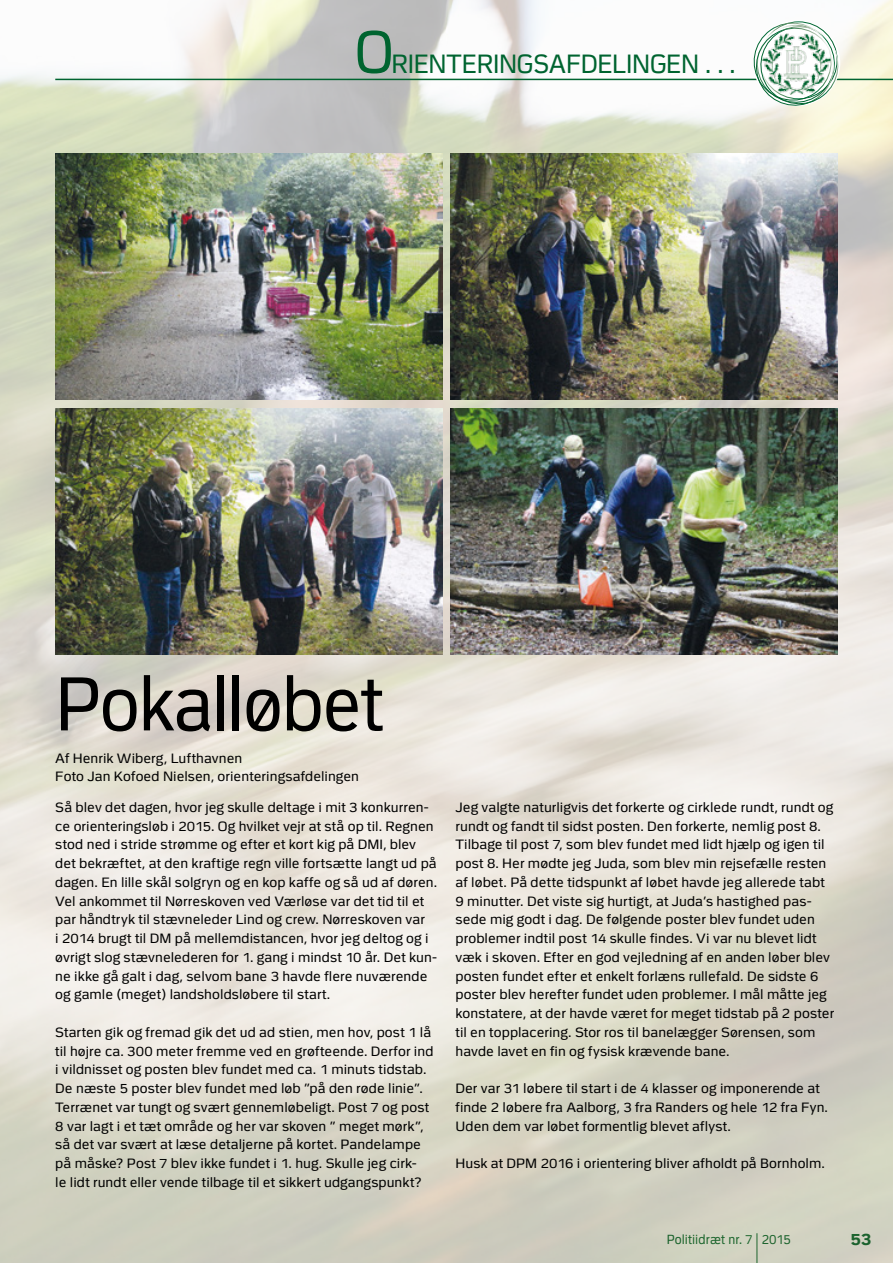
<style>
.page{position:relative;width:893px;height:1263px;background:#fff}
.page>*{position:absolute;margin:0;border:0;box-sizing:border-box;transform-origin:0 0}
.t1{font:75.9px "Politi";letter-spacing:-.02em;color:#000;scale:.91 1}
.t2{font:59.4px "Politi";color:#006430;scale:.91 1}
.t3{font:26.4px "Politi";letter-spacing:-.01em;color:#006430;scale:.91 1}
.t4{font:700 16.5px "Politi";color:#006430}
.t5{font:13.5px/18.8px "Politi";letter-spacing:.005em;color:#000}
.t6{font:13.2px "Politi";letter-spacing:.005em;color:#006430;scale:.91 1}
</style>
<div class="page">
<img style="left:0;top:0;width:893px;height:1263px">
<hr style="left:55px;top:79px;width:838px;height:1px;background:#006430">
<svg style="left:749px;top:18px;width:94px;height:92px"></svg>
<img style="left:55px;top:153px;width:387px;height:247px">
<img style="left:55px;top:408px;width:387px;height:247px">
<img style="left:451px;top:153px;width:387px;height:247px">
<img style="left:451px;top:408px;width:387px;height:247px">
<h2 class="t2" style="left:355px;top:20px;width:44px">O</h2>
<h3 class="t3" style="left:391px;top:49px;width:376px">RIENTERINGSAFDELINGEN . . .</h3>
<h1 class="t1" style="left:55px;top:663px;width:362px">Pokalløbet</h1>
<p class="t5" style="left:55px;top:749px;width:305px;line-height:18px">Af Henrik Wiberg, Lufthavnen<br>Foto Jan Kofoed Nielsen, orienteringsafdelingen</p>
<p class="t5" style="left:55px;top:798px;width:383px">Så blev det dagen, hvor jeg skulle deltage i mit 3 konkurren&shy;ce orienteringsløb i 2015. Og hvilket vejr at stå op til. Regnen stod ned i stride strømme og efter et kort kig på DMI, blev det bekræftet, at den kraftige regn ville fortsætte langt ud på dagen. En lille skål solgryn og en kop kaffe og så ud af døren.<br>Vel ankommet til Nørreskoven ved Værløse var det tid til et par håndtryk til stævneleder Lind og crew. Nørreskoven var<br>i 2014 brugt til DM på mellemdistancen, hvor jeg deltog og i øvrigt slog stævnelederen for 1. gang i mindst 10 år. Det kun&shy;ne ikke gå galt i dag, selvom bane 3 havde flere nuværende og gamle (meget) landsholdsløbere til start.</p>
<p class="t5" style="left:55px;top:1023px;width:380px">Starten gik og fremad gik det ud ad stien, men hov, post 1 lå til højre ca. 300 meter fremme ved en grøfteende. Derfor ind i vildnisset og posten blev fundet med ca. 1 minuts tidstab.<br>De næste 5 poster blev fundet med løb ”på den røde linie”.<br>Terrænet var tungt og svært gennemløbeligt. Post 7 og post 8 var lagt i et tæt område og her var skoven ” meget mørk”, så det var svært at læse detaljerne på kortet. Pandelampe på måske? Post 7 blev ikke fundet i 1. hug. Skulle jeg cirk-<br>le lidt rundt eller vende tilbage til et sikkert udgangspunkt?</p>
<p class="t5" style="left:455px;top:798px;width:380px">Jeg valgte naturligvis det forkerte og cirklede rundt, rundt og rundt og fandt til sidst posten. Den forkerte, nemlig post 8.<br>Tilbage til post 7, som blev fundet med lidt hjælp og igen til post 8. Her mødte jeg Juda, som blev min rejsefælle resten af løbet. På dette tidspunkt af løbet havde jeg allerede tabt 9 minutter. Det viste sig hurtigt, at Juda’s hastighed pas&shy;sede mig godt i dag. De følgende poster blev fundet uden problemer indtil post 14 skulle findes. Vi var nu blevet lidt væk i skoven. Efter en god vejledning af en anden løber blev posten fundet efter et enkelt forlæns rullefald. De sidste 6 poster blev herefter fundet uden problemer. I mål måtte jeg konstatere, at der havde været for meget tidstab på 2 poster til en topplacering. Stor ros til banelægger Sørensen, som havde lavet en fin og fysisk krævende bane.</p>
<p class="t5" style="left:455px;top:1079px;width:372px">Der var 31 løbere til start i de 4 klasser og imponerende at finde 2 løbere fra Aalborg, 3 fra Randers og hele 12 fra Fyn.<br>Uden dem var løbet formentlig blevet aflyst.</p>
<p class="t5" style="left:455px;top:1154px;width:369px">Husk at DPM 2016 i orientering bliver afholdt på Bornholm.</p>
<p class="t6" style="left:667px;top:1232px;width:138px">Politiidræt nr. 7 2015</p>
<p class="t4" style="left:851px;top:1230px;width:22px">53</p>
</div>
